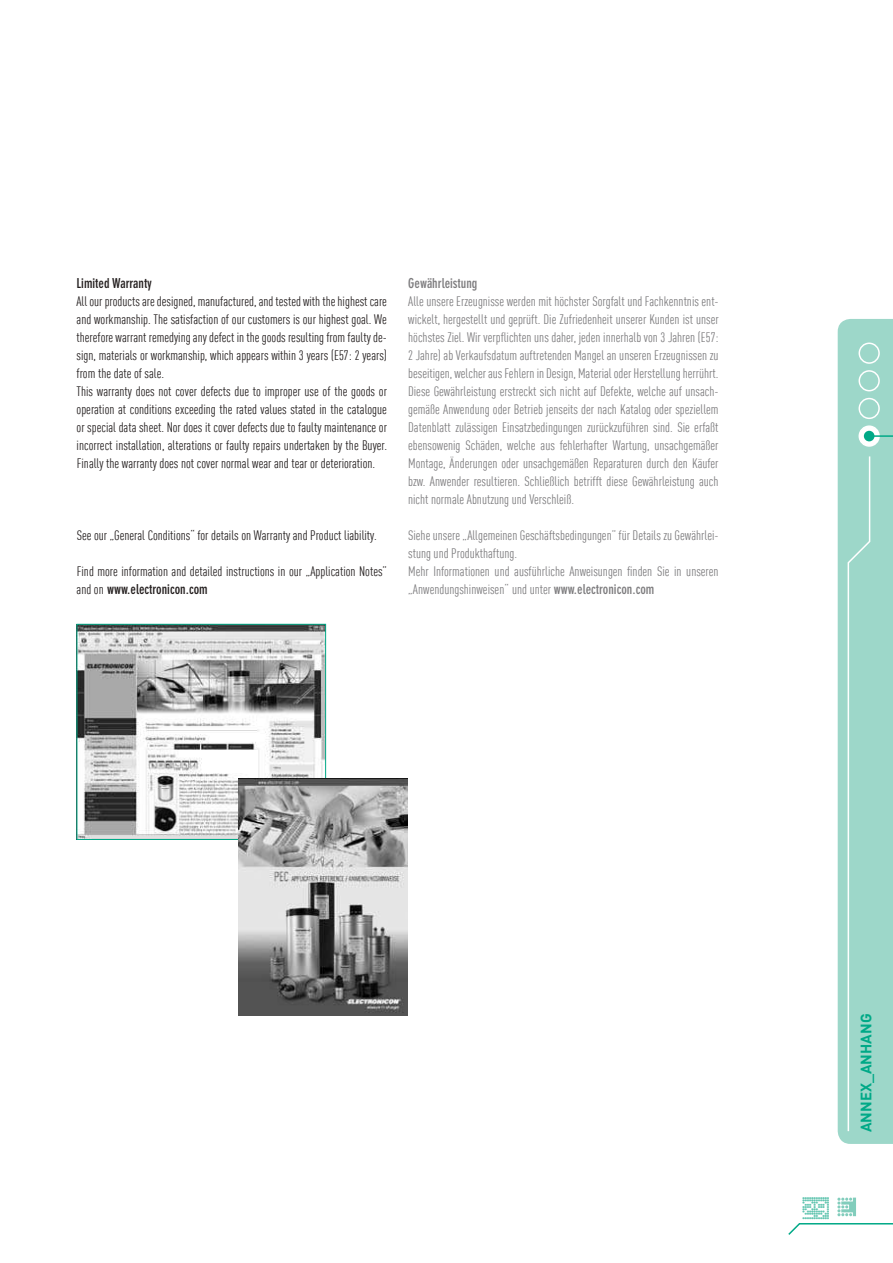
<style>
.page{position:relative;width:893px;height:1263px;background:#fff}
.page>*{position:absolute;margin:0;border:0;box-sizing:border-box;transform-origin:0 0}
.t1{font:22.5px "Dot Matrix Grid";color:#62c5b0}
.t2{font:15px "DIN Bold";color:#00a987}
.t3{font:13.5px/18px "DIN Cond";color:#7d7c7e;text-align:justify}
.t4{font:13.5px/18px "DIN Cond";color:#241f1f}
.t5{font:700 condensed 13.5px "DIN Neuzeit Grotesk";color:#241f1f}
.t6{font:700 condensed 13.5px "DIN Neuzeit Grotesk";color:#7d7c7e}
.s1{font-family:"DIN Cond";font-weight:400;font-stretch:normal}
.s2{font-family:"DIN Neuzeit Grotesk";font-weight:700;font-stretch:condensed}
</style>
<div class="page">
<svg style="left:788px;top:1223px;width:105px;height:12px"></svg>
<svg style="left:837px;top:1197px;width:19px;height:19px"></svg>
<div style="left:838px;top:319px;width:55px;height:825px;background:#9dd7c9"></div>
<div style="left:858px;top:342px;width:22px;height:22px;border:2px solid #fff;border-radius:50%"></div>
<div style="left:858px;top:370px;width:22px;height:21px;border:2px solid #fff;border-radius:50%"></div>
<div style="left:858px;top:398px;width:22px;height:21px;border:2px solid #fff;border-radius:50%"></div>
<svg style="left:859px;top:426px;width:20px;height:20px"></svg>
<div style="left:858px;top:425px;width:22px;height:22px;border:2px solid #fff;border-radius:50%"></div>
<svg style="left:847px;top:455px;width:24px;height:678px;background:#a2d9cc"></svg>
<div style="left:864px;top:431px;width:10px;height:10px;background:#00a987;border-radius:50%"></div>
<hr style="left:870px;top:435px;width:23px;height:2px;background:#00a987">
<img style="left:79px;top:626px;width:245px;height:212px">
<div style="left:77px;top:624px;width:249px;height:216px;border:1px solid #00a987"></div>
<img style="left:239px;top:778px;width:168px;height:238px">
<p class="t5" style="left:77px;top:275px;width:77px">Limited Warranty</p>
<p class="t4" style="left:77px;top:292px;width:312px">All our products are designed, manufactured, and tested with the highest care and workmanship. The satisfaction of our customers is our highest goal. We therefore warrant remedying any defect in the goods resulting from faulty de&shy;sign, materials or workmanship, which appears within 3 years (E57: 2 years) from the date of sale.<br>This warranty does not cover defects due to improper use of the goods or operation at conditions exceeding the rated values stated in the catalogue or special data sheet. Nor does it cover defects due to faulty maintenance or incorrect installation, alterations or faulty repairs undertaken by the Buyer.<br>Finally the warranty does not cover normal wear and tear or deterioration.</p>
<p class="t4" style="left:77px;top:526px;width:302px">See our „General Conditions“ for details on Warranty and Product liability.</p>
<p class="t4" style="left:77px;top:562px;width:312px">Find more information and detailed instructions in our „Application Notes”</p>
<p class="t5" style="left:77px;top:581px;width:133px"><span class="s1">and on</span> www.electronicon.com</p>
<p class="t6" style="left:408px;top:275px;width:71px">Gewährleistung</p>
<p class="t3" style="left:408px;top:292px;width:312px">Alle unsere Erzeugnisse werden mit höchster Sorgfalt und Fachkenntnis ent&shy;wickelt, hergestellt und geprüft. Die Zufriedenheit unserer Kunden ist unser höchstes Ziel. Wir verpflichten uns daher, jeden innerhalb von 3 Jahren (E57:<br>2 Jahre) ab Verkaufsdatum auftretenden Mangel an unseren Erzeugnissen zu beseitigen, welcherausFehlernin Design, Materialoder Herstellungherrührt.<br>Diese Gewährleistung erstreckt sich nicht auf Defekte, welche auf unsach&shy;gemäße Anwendung oder Betrieb jenseits der nach Katalog oder speziellem Datenblatt zulässigen Einsatzbedingungen zurückzuführen sind. Sie erfaßt ebensowenig Schäden, welche aus fehlerhafter Wartung, unsachgemäßer Montage, Änderungen oder unsachgemäßen Reparaturen durch den Käufer bzw. Anwender resultieren. Schließlich betrifft diese Gewährleistung auch nicht normale Abnutzung und Verschleiß.</p>
<p class="t3" style="left:408px;top:526px;width:312px;text-align:left">Siehe unsere „Allgemeinen Geschäftsbedingungen” für Details zu Gewährlei&shy;stung und Produkthaftung.<br>Mehr Informationen und ausführliche Anweisungen finden Sie in unseren „Anwendungshinweisen“ und unter <span class="s2">www.electronicon.com</span></p>
<h1 class="t1" style="left:801px;top:1197px;width:28px">29</h1>
<p class="t2" style="left:856px;top:1132px;width:118px;rotate:-90deg">Annex_Anhang</p>
</div>
